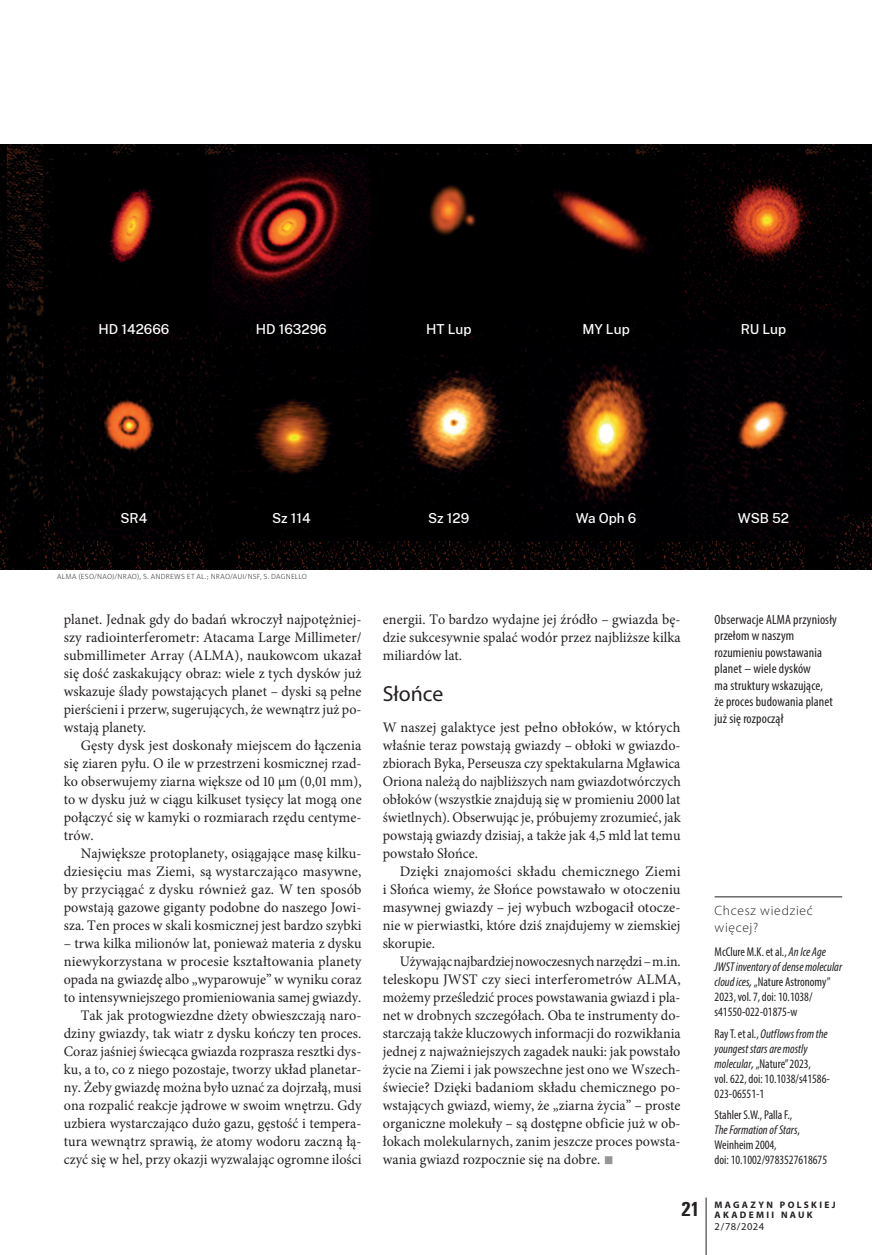
<style>
.page{position:relative;width:872px;height:1255px;background:#fff}
.page>*{position:absolute;margin:0;border:0;box-sizing:border-box;transform-origin:0 0}
.t1{font:21.75px "Myriad Pro";color:#231f20}
.t2{font:14.55px/18px "Minion Pro";letter-spacing:.005em;color:#231f20;text-align:justify}
.t3{font:14.55px/18px "Minion Pro";letter-spacing:.005em;color:#231f20;text-align:justify;scale:.95 1}
.t4{font:condensed 13.5px/16.5px "Myriad Pro";letter-spacing:.01em;color:#231f20}
.t5{font:500 13.5px "Public Sans";color:#fff}
.t6{font:300 13.5px/16.5px "Myriad Pro";letter-spacing:.055em;color:#231f20}
.t7{font:condensed 12.75px/15px "Myriad Pro";color:#231f20}
.t8{font:10.5px "Myriad Pro";letter-spacing:.04em;color:#231f20}
.t9{font:700 9.45px/10.5px "Myriad Pro";letter-spacing:.245em;color:#231f20}
.t10{font:7.5px "Naomi Sans EFN Thin";letter-spacing:.03em;color:#231f20}
.s1{font-size:27px;color:#939598}
.s2{font-style:italic}
.s3{font-style:italic;font-stretch:normal}
.s4{font-family:"Unitus TEE";font-stretch:condensed;font-size:21px}
</style>
<div class="page">
<hr style="left:706px;top:1197px;width:1px;height:57px;background:#231f20">
<hr style="left:714px;top:896px;width:128px;height:1px;background:#231f20">
<img style="left:0;top:145px;width:872px;height:424px">
<img style="left:55px;top:155px;width:787px;height:386px">
<p class="t5" style="left:99px;top:320px;width:72px">HD 142666</p>
<p class="t5" style="left:256px;top:320px;width:72px">HD 163296</p>
<p class="t5" style="left:426px;top:320px;width:47px">HT Lup</p>
<p class="t5" style="left:582px;top:320px;width:49px">MY Lup</p>
<p class="t5" style="left:740px;top:320px;width:47px">RU Lup</p>
<p class="t5" style="left:121px;top:509px;width:28px">SR4</p>
<p class="t5" style="left:272px;top:509px;width:40px">Sz 114</p>
<p class="t5" style="left:428px;top:509px;width:43px">Sz 129</p>
<p class="t5" style="left:576px;top:509px;width:62px">Wa Oph 6</p>
<p class="t5" style="left:738px;top:509px;width:53px">WSB 52</p>
<p class="t10" style="left:57px;top:572px;width:251px">ALMA (ESO/NAOJ/NRAO), S. ANDREWS ET AL.; NRAO/AUI/NSF, S. DAGNELLO</p>
<p class="t2" style="left:64px;top:610px;width:299px">planet. Jednak gdy do badań wkroczył najpotężniej&shy;szy radiointerferometr: Atacama Large Millimeter/ submillimeter Array (ALMA), naukowcom ukazał się dość zaskakujący obraz: wiele z tych dysków już wskazuje ślady powstających planet – dyski są pełne pierścieni i przerw, sugerujących, że wewnątrz już po&shy;wstają planety.</p>
<p class="t2" style="left:64px;top:736px;width:299px;text-indent:17px">Gęsty dysk jest doskonały miejscem do łączenia się ziaren pyłu. O ile w przestrzeni kosmicznej rzad&shy;ko obserwujemy ziarna większe od 10 μm (0,01 mm), to w dysku już w ciągu kilkuset tysięcy lat mogą one połączyć się w kamyki o rozmiarach rzędu centyme&shy;trów.</p>
<p class="t2" style="left:64px;top:844px;width:299px;text-indent:17px">Największe protoplanety, osiągające masę kilku&shy;dziesięciu mas Ziemi, są wystarczająco masywne, by przyciągać z dysku również gaz. W ten sposób powstają gazowe giganty podobne do naszego Jowi&shy;sza. Ten proces w skali kosmicznej jest bardzo szybki</p>
<p class="t2" style="left:64px;top:934px;width:299px;text-align:right">– trwa kilka milionów lat, ponieważ materia z dysku niewykorzystana w procesie kształtowania planety opada na gwiazdę albo „wyparowuje” w wyniku coraz to intensywniejszego promieniowania samej gwiazdy.<br>Tak jak protogwiezdne dżety obwieszczają naro&shy;dziny gwiazdy, tak wiatr z dysku kończy ten proces.<br>Coraz jaśniej świecąca gwiazda rozprasza resztki dys&shy;ku, a to, co z niego pozostaje, tworzy układ planetar&shy;ny. Żeby gwiazdę można było uznać za dojrzałą, musi ona rozpalić reakcje jądrowe w swoim wnętrzu. Gdy uzbiera wystarczająco dużo gazu, gęstość i tempera&shy;tura wewnątrz sprawią, że atomy wodoru zaczną łą&shy;czyć się w hel, przy okazji wyzwalając ogromne ilości</p>
<p class="t2" style="left:383px;top:610px;width:299px">energii. To bardzo wydajne jej źródło – gwiazda bę&shy;dzie sukcesywnie spalać wodór przez najbliższe kilka miliardów lat.</p>
<h1 class="t1" style="left:383px;top:680px;width:62px">Słońce</h1>
<p class="t2" style="left:383px;top:718px;width:299px">W naszej galaktyce jest pełno obłoków, w których właśnie teraz powstają gwiazdy – obłoki w gwiazdo&shy;zbiorach Byka, Perseusza czy spektakularna Mgławica Oriona należą do najbliższych nam gwiazdotwórczych obłoków (wszystkie znajdują się w promieniu 2000 lat świetlnych). Obserwując je, próbujemy zrozumieć, jak powstają gwiazdy dzisiaj, a także jak 4,5 mld lat temu powstało Słońce.</p>
<p class="t2" style="left:383px;top:862px;width:299px;text-indent:17px">Dzięki znajomości składu chemicznego Ziemi i Słońca wiemy, że Słońce powstawało w otoczeniu masywnej gwiazdy – jej wybuch wzbogacił otocze&shy;nie w pierwiastki, które dziś znajdujemy w ziemskiej skorupie.</p>
<p class="t3" style="left:383px;top:952px;width:315px;text-indent:17px">Używając najbardziej nowoczesnych narzędzi – m.in. teleskopu JWST czy sieci interferometrów ALMA, możemy prześledzić proces powstawania gwiazd i pla&shy;net w drobnych szczegółach. Oba te instrumenty do&shy;starczają także kluczowych informacji do rozwikłania jednej z najważniejszych zagadek nauki: jak powstało życie na Ziemi i jak powszechne jest ono we Wszech&shy;świecie? Dzięki badaniom składu chemicznego po&shy;wstających gwiazd, wiemy, że „ziarna życia” – proste organiczne molekuły – są dostępne obficie już w ob&shy;łokach molekularnych, zanim jeszcze proces powsta&shy;wania gwiazd rozpocznie się na dobre. <span class="s1">■</span></p>
<p class="t4" style="left:714px;top:611px;width:124px">Obserwacje ALMA przyniosły przełom w naszym rozumieniu powstawania planet – wiele dysków<br>ma struktury wskazujące,<br>że proces budowania planet już się rozpoczął</p>
<p class="t6" style="left:714px;top:902px;width:100px">Chcesz wiedzieć więcej?</p>
<p class="t7" style="left:714px;top:944px;width:129px">McClure M.K. et al., <span class="s2">An Ice Age<br>JWST inventory of dense molecular cloud ices</span><span class="s3">,</span> „Nature Astronomy”<br>2023, vol. 7, doi: 10.1038/ s41550-022-01875-w</p>
<p class="t7" style="left:714px;top:1025px;width:117px">Ray T. et al., <span class="s2">Outflows from the youngest stars are mostly molecular</span><span class="s3">,</span> „Nature” 2023,<br>vol. 622, doi: 10.1038/s41586-<br>023-06551-1</p>
<p class="t7" style="left:714px;top:1107px;width:114px">Stahler S.W., Palla F.,<br><span class="s2">The Formation of Stars</span>,<br>Weinheim 2004,<br>doi: 10.1002/9783527618675</p>
<p class="t9" style="left:714px;top:1198px;width:123px;text-indent:-34px"><span class="s4">21</span> MAGAZYN POLSKIEJ<br>AKADEMII NAUK</p>
<p class="t8" style="left:714px;top:1220px;width:51px">2/78/2024</p>
</div>
